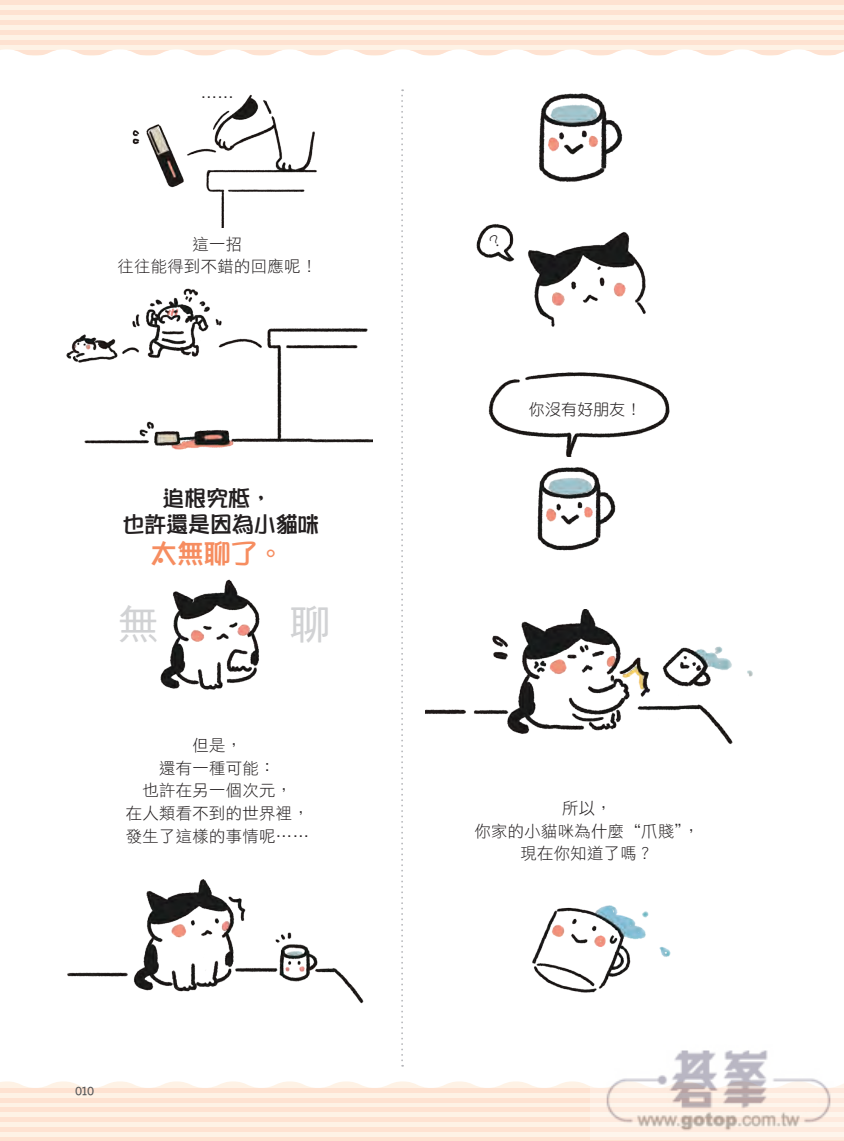
<style>
.page{position:relative;width:844px;height:1141px;background:#fff}
.page>*{position:absolute;margin:0;border:0;box-sizing:border-box;transform-origin:0 0}
.t1{font:40.77px "DF Hei Std W5";color:#d1d2d4}
.t2{font:26.78px "DFPOP1 Std W7";color:#f68d60}
.t3{font:21.88px/26.2px "DFPOP1 Std W7";color:#231f20;text-align:center}
.t4{font:16.28px/22.6px "DF Hei Std W3";letter-spacing:.025em;color:#231f20;text-align:center}
.t5{font:15.75px "DF Yuan Std W3";letter-spacing:.025em;color:#231f20}
.t6{font:14.17px "FZJHJW GB1 0";color:#57585a}
</style>
<div class="page">
<svg style="left:0;top:1081px;width:590px;height:56px;background:#fef2e7"></svg>
<hr style="left:0;top:1137px;width:843px;height:4px;background:#fee2d1">
<div style="left:0;top:1117px;width:843px;height:5px;background:#fee2d1"></div>
<div style="left:0;top:1088px;width:843px;height:5px;background:#fee2d1"></div>
<div style="left:0;top:1127px;width:843px;height:5px;background:#fee2d1"></div>
<hr style="left:0;top:1098px;width:843px;height:4px;background:#fee2d1">
<div style="left:0;top:1107px;width:843px;height:5px;background:#fee2d1"></div>
<div style="left:0;top:5px;width:843px;height:51px;background:#fef2e5"></div>
<div style="left:0;top:40px;width:843px;height:5px;background:#fee2d1"></div>
<div style="left:0;top:10px;width:843px;height:5px;background:#fee2d1"></div>
<svg style="left:0;top:50px;width:843px;height:5px"></svg>
<div style="left:0;top:20px;width:843px;height:5px;background:#fee2d1"></div>
<div style="left:0;top:30px;width:843px;height:5px;background:#fee2d1"></div>
<div style="left:0;top:0;width:843px;height:5px;background:#fee2d1"></div>
<svg style="left:401px;top:89px;width:2px;height:978px"></svg>
<svg style="left:826px;top:5px;width:10px;height:5px"></svg>
<img style="left:488px;top:372px;width:182px;height:85px">
<img style="left:476px;top:224px;width:170px;height:103px">
<img style="left:425px;top:609px;width:328px;height:136px">
<img style="left:532px;top:905px;width:139px;height:88px">
<img style="left:67px;top:879px;width:297px;height:125px">
<img style="left:539px;top:93px;width:84px;height:89px">
<img style="left:132px;top:94px;width:185px;height:133px">
<img style="left:66px;top:288px;width:306px;height:162px">
<img style="left:537px;top:467px;width:79px;height:84px">
<img style="left:160px;top:579px;width:100px;height:111px">
<img style="left:590px;top:1050px;width:253px;height:89px">
<svg style="left:488px;top:234px;width:13px;height:14px"></svg>
<p class="t4" style="left:201px;top:86px;width:34px">⋯⋯</p>
<p class="t4" style="left:117px;top:232px;width:201px">這一招<br>往往能得到不錯的回應呢！</p>
<h3 class="t3" style="left:122px;top:485px;width:198px">追根究柢，<br>也許還是因為小貓咪</h3>
<h2 class="t2" style="left:150px;top:539px;width:135px">太無聊了。</h2>
<h1 class="t1" style="left:118px;top:603px;width:42px">無</h1>
<h1 class="t1" style="left:289px;top:603px;width:42px">聊</h1>
<p class="t4" style="left:126px;top:734px;width:185px">但是，<br>還有一種可能：<br>也許在另一個次元，<br>在人類看不到的世界裡，發生了這樣的事情呢⋯⋯</p>
<p class="t6" style="left:75px;top:1084px;width:20px">010</p>
<p class="t5" style="left:528px;top:401px;width:114px">你沒有好朋友！</p>
<p class="t4" style="left:474px;top:797px;width:227px">所以，<br>你家的小貓咪為什麼“爪賤”，現在你知道了嗎？</p>
</div>
